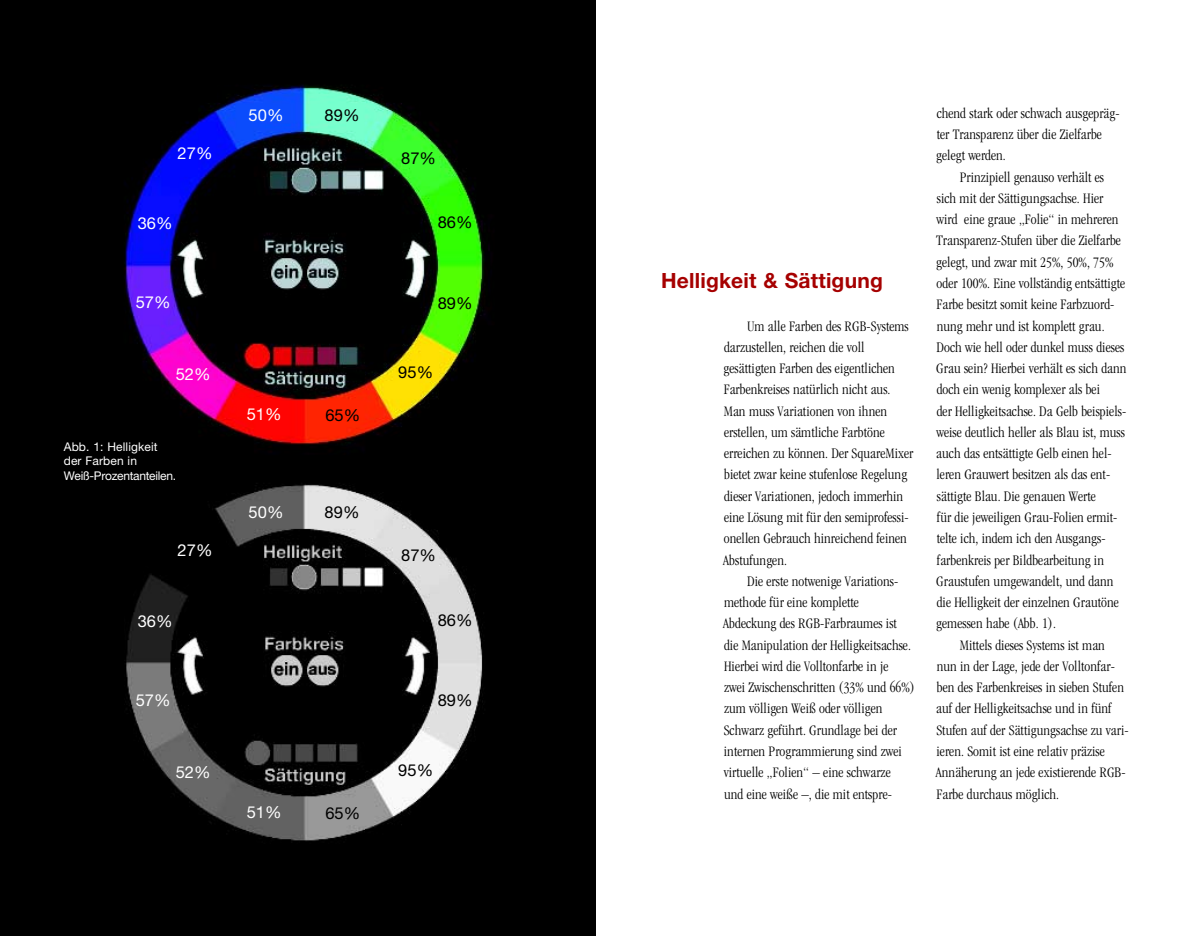
<style>
.page{position:relative;width:1191px;height:936px;background:#fff}
.page>*{position:absolute;margin:0;border:0;box-sizing:border-box;transform-origin:0 0}
.t1{font:700 21px "Helvetica Neue";letter-spacing:.01em;color:#a60000}
.t2{font:16.5px "Helvetica Neue";color:#000}
.t3{font:16.5px "Helvetica Neue";color:#fff}
.t4{font:300 condensed 15px "Garamond";letter-spacing:.005em;color:#000}
.t5{font:12px/14.4px "Helvetica Neue";letter-spacing:.01em;color:#fff}
</style>
<div class="page">
<div style="left:0;top:0;width:595px;height:935px;background:#000"></div>
<img style="left:124px;top:84px;width:366px;height:757px">
<p class="t3" style="left:249px;top:105px;width:36px">50%</p>
<p class="t2" style="left:325px;top:105px;width:36px">89%</p>
<p class="t3" style="left:178px;top:143px;width:36px">27%</p>
<p class="t2" style="left:401px;top:148px;width:36px">87%</p>
<p class="t3" style="left:138px;top:214px;width:36px">36%</p>
<p class="t2" style="left:438px;top:213px;width:36px">86%</p>
<p class="t3" style="left:136px;top:293px;width:36px">57%</p>
<p class="t2" style="left:438px;top:293px;width:36px">89%</p>
<p class="t3" style="left:176px;top:364px;width:36px">52%</p>
<p class="t2" style="left:398px;top:362px;width:36px">95%</p>
<p class="t3" style="left:247px;top:405px;width:36px">51%</p>
<p class="t2" style="left:325px;top:406px;width:36px">65%</p>
<p class="t5" style="left:64px;top:439px;width:114px">Abb. 1: Helligkeit der Farben in<br>Weiß-Prozentanteilen.</p>
<p class="t3" style="left:249px;top:503px;width:36px">50%</p>
<p class="t2" style="left:325px;top:503px;width:36px">89%</p>
<p class="t3" style="left:178px;top:541px;width:36px">27%</p>
<p class="t2" style="left:401px;top:546px;width:36px">87%</p>
<p class="t3" style="left:138px;top:611px;width:36px">36%</p>
<p class="t2" style="left:438px;top:610px;width:36px">86%</p>
<p class="t3" style="left:136px;top:690px;width:36px">57%</p>
<p class="t2" style="left:438px;top:691px;width:36px">89%</p>
<p class="t3" style="left:176px;top:762px;width:36px">52%</p>
<p class="t2" style="left:398px;top:760px;width:36px">95%</p>
<p class="t1" style="left:661px;top:268px;width:223px">Helligkeit &amp; Sättigung</p>
<p class="t4" style="left:747px;top:316px;width:163px">Um alle Farben des RGB-Systems</p>
<p class="t4" style="left:724px;top:338px;width:142px">darzustellen, reichen die voll</p>
<p class="t4" style="left:723px;top:359px;width:173px">gesättigten Farben des eigentlichen</p>
<p class="t4" style="left:724px;top:380px;width:168px">Farbenkreises natürlich nicht aus.</p>
<p class="t4" style="left:724px;top:401px;width:165px">Man muss Variationen von ihnen</p>
<p class="t4" style="left:724px;top:423px;width:162px">erstellen, um sämtliche Farbtöne</p>
<p class="t4" style="left:724px;top:444px;width:191px">erreichen zu können. Der SquareMixer</p>
<p class="t4" style="left:724px;top:465px;width:184px">bietet zwar keine stufenlose Regelung</p>
<p class="t4" style="left:724px;top:487px;width:181px">dieser Variationen, jedoch immerhin</p>
<p class="t4" style="left:724px;top:508px;width:186px">eine Lösung mit für den semiprofessi-</p>
<p class="t4" style="left:724px;top:529px;width:184px">onellen Gebrauch hinreichend feinen</p>
<p class="t4" style="left:723px;top:550px;width:65px">Abstufungen.</p>
<p class="t4" style="left:747px;top:572px;width:152px">Die erste notwenige Variations-</p>
<p class="t4" style="left:724px;top:593px;width:136px">methode für eine komplette</p>
<p class="t4" style="left:723px;top:614px;width:175px">Abdeckung des RGB-Farbraumes ist</p>
<p class="t4" style="left:724px;top:635px;width:188px">die Manipulation der Helligkeitsachse.</p>
<p class="t4" style="left:724px;top:657px;width:166px">Hierbei wird die Volltonfarbe in je</p>
<p class="t4" style="left:724px;top:678px;width:192px">zwei Zwischenschritten (33% und 66%)</p>
<p class="t4" style="left:724px;top:699px;width:160px">zum völligen Weiß oder völligen</p>
<p class="t4" style="left:723px;top:720px;width:175px">Schwarz geführt. Grundlage bei der</p>
<p class="t4" style="left:724px;top:742px;width:179px">internen Programmierung sind zwei</p>
<p class="t4" style="left:723px;top:763px;width:168px">virtuelle „Folien“ – eine schwarze</p>
<p class="t4" style="left:724px;top:784px;width:169px">und eine weiße –, die mit entspre-</p>
<p class="t4" style="left:936px;top:104px;width:184px">chend stark oder schwach ausgepräg-</p>
<p class="t4" style="left:936px;top:125px;width:167px">ter Transparenz über die Zielfarbe</p>
<p class="t4" style="left:936px;top:146px;width:71px">gelegt werden.</p>
<p class="t4" style="left:959px;top:168px;width:146px">Prinzipiell genauso verhält es</p>
<p class="t4" style="left:937px;top:189px;width:168px">sich mit der Sättigungsachse. Hier</p>
<p class="t4" style="left:936px;top:210px;width:183px">wird eine graue „Folie“ in mehreren</p>
<p class="t4" style="left:936px;top:231px;width:186px">Transparenz-Stufen über die Zielfarbe</p>
<p class="t4" style="left:936px;top:253px;width:179px">gelegt, und zwar mit 25%, 50%, 75%</p>
<p class="t4" style="left:936px;top:274px;width:190px">oder 100%. Eine vollständig entsättigte</p>
<p class="t4" style="left:936px;top:295px;width:179px">Farbe besitzt somit keine Farbzuord-</p>
<p class="t4" style="left:936px;top:316px;width:169px">nung mehr und ist komplett grau.</p>
<p class="t4" style="left:936px;top:338px;width:189px">Doch wie hell oder dunkel muss dieses</p>
<p class="t4" style="left:936px;top:359px;width:192px">Grau sein? Hierbei verhält es sich dann</p>
<p class="t4" style="left:936px;top:380px;width:165px">doch ein wenig komplexer als bei</p>
<p class="t4" style="left:936px;top:401px;width:191px">der Helligkeitsachse. Da Gelb beispiels-</p>
<p class="t4" style="left:936px;top:423px;width:190px">weise deutlich heller als Blau ist, muss</p>
<p class="t4" style="left:936px;top:444px;width:177px">auch das entsättigte Gelb einen hel-</p>
<p class="t4" style="left:936px;top:465px;width:175px">leren Grauwert besitzen als das ent-</p>
<p class="t4" style="left:937px;top:487px;width:160px">sättigte Blau. Die genauen Werte</p>
<p class="t4" style="left:937px;top:508px;width:182px">für die jeweiligen Grau-Folien ermit-</p>
<p class="t4" style="left:936px;top:529px;width:170px">telte ich, indem ich den Ausgangs-</p>
<p class="t4" style="left:937px;top:550px;width:169px">farbenkreis per Bildbearbeitung in</p>
<p class="t4" style="left:936px;top:572px;width:179px">Graustufen umgewandelt, und dann</p>
<p class="t4" style="left:936px;top:593px;width:184px">die Helligkeit der einzelnen Grautöne</p>
<p class="t4" style="left:936px;top:614px;width:121px">gemessen habe (Abb. 1).</p>
<p class="t4" style="left:960px;top:635px;width:146px">Mittels dieses Systems ist man</p>
<p class="t4" style="left:936px;top:657px;width:180px">nun in der Lage, jede der Volltonfar-</p>
<p class="t4" style="left:937px;top:678px;width:189px">ben des Farbenkreises in sieben Stufen</p>
<p class="t4" style="left:936px;top:699px;width:177px">auf der Helligkeitsachse und in fünf</p>
<p class="t4" style="left:936px;top:720px;width:194px">Stufen auf der Sättigungsachse zu vari-</p>
<p class="t4" style="left:936px;top:742px;width:170px">ieren. Somit ist eine relativ präzise</p>
<p class="t4" style="left:936px;top:763px;width:191px">Annäherung an jede existierende RGB-</p>
<p class="t4" style="left:936px;top:784px;width:124px">Farbe durchaus möglich.</p>
<p class="t3" style="left:247px;top:802px;width:36px">51%</p>
<p class="t2" style="left:325px;top:803px;width:36px">65%</p>
</div>
